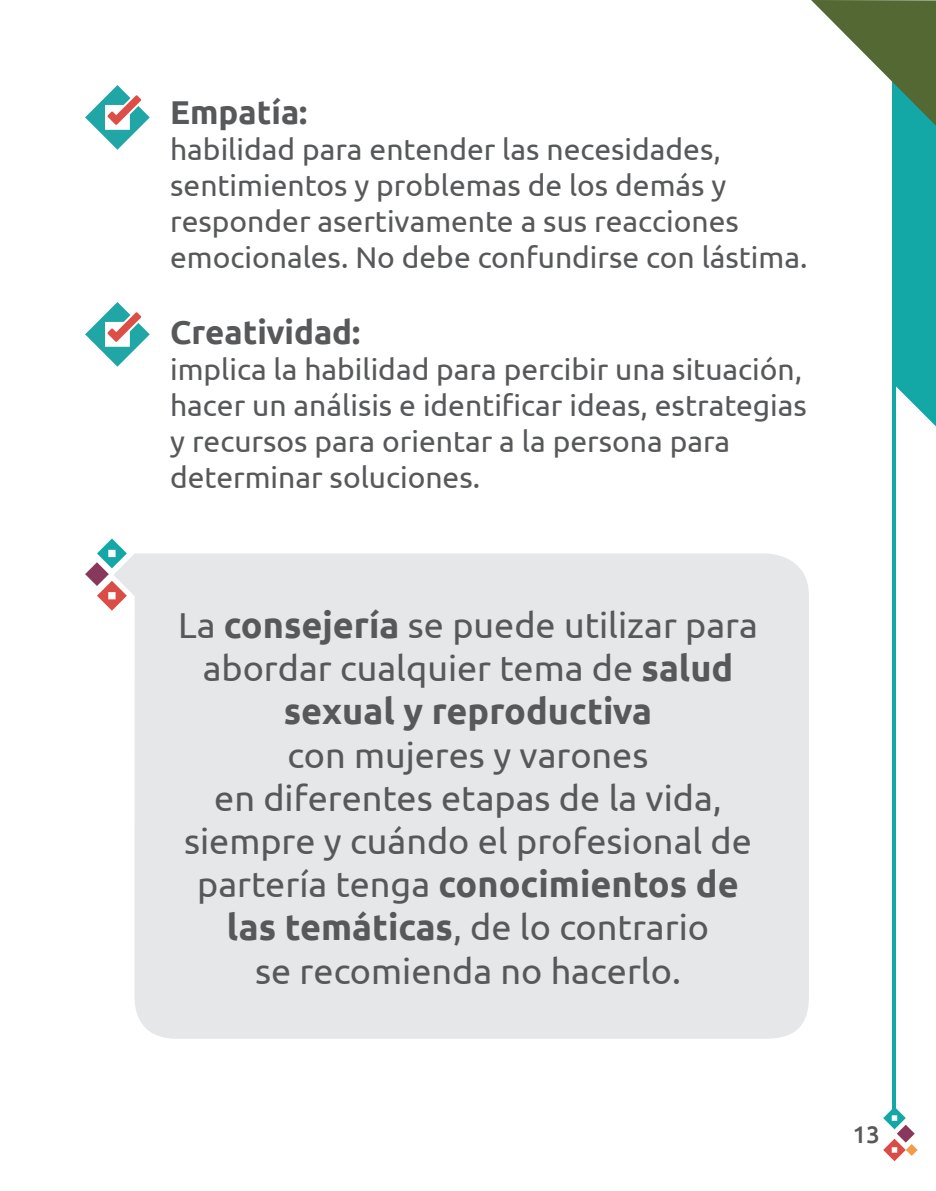
<style>
.page{position:relative;width:936px;height:1191px;background:#fff}
.page>*{position:absolute;margin:0;border:0;box-sizing:border-box;transform-origin:0 0}
.t1{font:36px/43.2px "Ubuntu";color:#57585a;text-align:center}
.t2{font:700 33px "Ubuntu";color:#57585a}
.t3{font:30px/36px "Ubuntu";color:#57585a}
.t4{font:500 24px "Ubuntu";color:#57585a}
.s1{font-weight:700}
</style>
<div class="page">
<svg style="left:883px;top:1106px;width:34px;height:55px"></svg>
<hr style="left:892px;top:64px;width:3px;height:1045px;background:#13a7a5">
<svg style="left:811px;top:0;width:124px;height:426px"></svg>
<svg style="left:85px;top:85px;width:65px;height:65px"></svg>
<svg style="left:85px;top:302px;width:65px;height:65px"></svg>
<svg style="left:85px;top:538px;width:42px;height:72px"></svg>
<div style="left:134px;top:553px;width:674px;height:485px;background:#e6e7e9;border-radius:42px"></div>
<p class="t2" style="left:170px;top:93px;width:139px">Empatía:</p>
<p class="t3" style="left:170px;top:131px;width:638px">habilidad para entender las necesidades, sentimientos y problemas de los demás y responder asertivamente a sus reacciones emocionales. No debe confundirse con lástima.</p>
<p class="t2" style="left:170px;top:312px;width:192px">Creatividad:</p>
<p class="t3" style="left:170px;top:350px;width:638px">implica la habilidad para percibir una situación, hacer un análisis e identificar ideas, estrategias y recursos para orientar a la persona para determinar soluciones.</p>
<p class="t1" style="left:178px;top:602px;width:581px">La <span class="s1">consejería</span> se puede utilizar para abordar cualquier tema de <span class="s1">salud sexual y reproductiva</span></p>
<p class="t1" style="left:287px;top:732px;width:362px">con mujeres y varones</p>
<p class="t1" style="left:184px;top:775px;width:569px">en diferentes etapas de la vida, siempre y cuándo el profesional de partería tenga <span class="s1">conocimientos de las temáticas</span>, de lo contrario</p>
<p class="t1" style="left:255px;top:948px;width:427px">se recomienda no hacerlo.</p>
<p class="t4" style="left:852px;top:1119px;width:29px">13</p>
</div>
